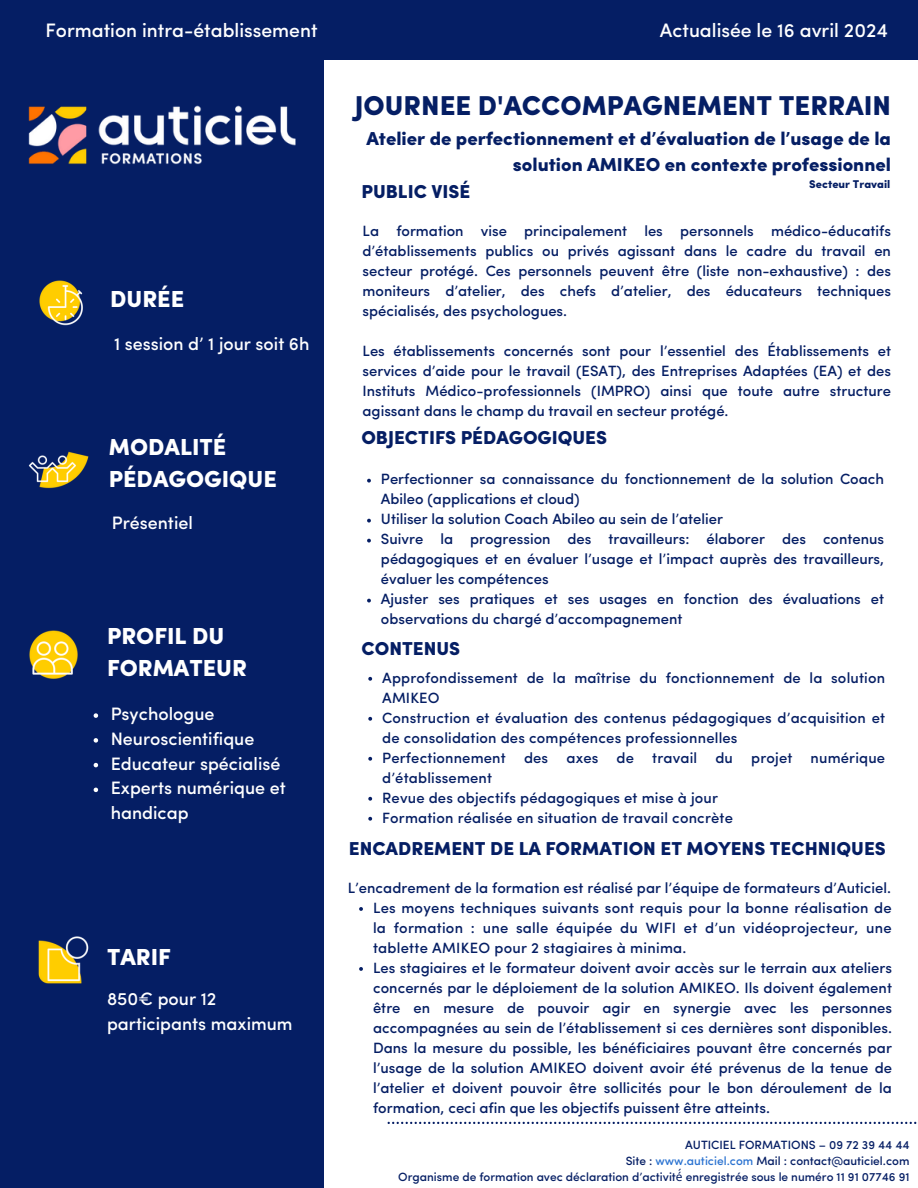
<style>
.page{position:relative;width:918px;height:1188px;background:#fff}
.page>*{position:absolute;margin:0;border:0;box-sizing:border-box;transform-origin:0 0}
.t1{font:900 27.3px "Sofia Pro";color:#051e64}
.t2{font:900 23.25px/31.5px "Sofia Pro";color:#fff}
.t3{font:500 19.5px "Sofia Pro";color:#fff}
.t4{font:900 18.75px/26.2px "Sofia Pro";color:#051e64;text-align:right}
.t5{font:500 18px/24.8px "Sofia Pro";color:#fff}
.t6{font:500 14.85px/20px "Sofia Pro";color:#051e64;text-align:justify}
.t7{font:500 12px "Sofia Pro";color:#051e64}
.t8{font:900 11.25px "Sofia Pro";letter-spacing:.005em;color:#051e64}
.s1{color:#2b73d1}
.s2{font-family:"Noto Sans";font-weight:400}
</style>
<div class="page">
<div style="left:0;top:59px;width:324px;height:1129px;background:#051e64"></div>
<div style="left:0;top:0;width:918px;height:60px;background:#051e64"></div>
<svg style="left:388px;top:1122px;width:528px;height:2px"></svg>
<img style="left:39px;top:280px;width:44px;height:46px">
<img style="left:28px;top:451px;width:61px;height:38px">
<img style="left:29px;top:630px;width:49px;height:49px">
<img style="left:38px;top:936px;width:51px;height:48px">
<svg style="left:367px;top:479px;width:4px;height:4px"></svg>
<svg style="left:367px;top:519px;width:4px;height:4px"></svg>
<svg style="left:367px;top:539px;width:4px;height:4px"></svg>
<svg style="left:367px;top:599px;width:4px;height:3px"></svg>
<svg style="left:368px;top:677px;width:4px;height:4px"></svg>
<svg style="left:368px;top:717px;width:4px;height:4px"></svg>
<svg style="left:368px;top:757px;width:4px;height:4px"></svg>
<svg style="left:368px;top:797px;width:4px;height:4px"></svg>
<svg style="left:368px;top:817px;width:4px;height:4px"></svg>
<img style="left:28px;top:105px;width:268px;height:60px">
<svg style="left:94px;top:713px;width:4px;height:5px"></svg>
<svg style="left:94px;top:738px;width:4px;height:5px"></svg>
<svg style="left:94px;top:763px;width:4px;height:4px"></svg>
<svg style="left:94px;top:788px;width:4px;height:4px"></svg>
<svg style="left:359px;top:907px;width:4px;height:4px"></svg>
<svg style="left:359px;top:967px;width:4px;height:4px"></svg>
<h3 class="t3" style="left:46px;top:22px;width:274px">Formation intra-établissement</h3>
<p class="t3" style="left:660px;top:22px;width:230px">Actualisée le 16 avril 2024</p>
<h5 class="t2" style="left:110px;top:285px;width:76px">DURÉE</h5>
<h5 class="t5" style="left:114px;top:333px;width:197px">1 session d’ 1 jour soit 6h</h5>
<h2 class="t2" style="left:109px;top:434px;width:170px">MODALITÉ<br>PÉDAGOGIQUE</h2>
<p class="t5" style="left:112px;top:512px;width:83px">Présentiel</p>
<p class="t2" style="left:107px;top:622px;width:142px">PROFIL DU<br>FORMATEUR</p>
<p class="t5" style="left:111px;top:703px;width:105px">Psychologue</p>
<p class="t5" style="left:111px;top:728px;width:145px">Neuroscientifique</p>
<h2 class="t5" style="left:111px;top:753px;width:171px">Educateur spécialisé</h2>
<p class="t5" style="left:111px;top:777px;width:177px">Experts numérique et handicap</p>
<p class="t2" style="left:107px;top:943px;width:65px">TARIF</p>
<p class="t5" style="left:107px;top:989px;width:187px">850€ pour 12 participants maximum</p>
<h2 class="t1" style="left:355px;top:94px;width:538px">JOURNEE D'ACCOMPAGNEMENT TERRAIN</h2>
<h2 class="t4" style="left:366px;top:127px;width:526px">Atelier de perfectionnement et d’évaluation de l’usage de la solution AMIKEO en contexte professionnel</h2>
<p class="t8" style="left:809px;top:180px;width:83px">Secteur Travail</p>
<h1 class="t4" style="left:362px;top:180px;width:110px">PUBLIC VISÉ</h1>
<h3 class="t6" style="left:363px;top:222px;width:530px">La formation vise principalement les personnels médico-éducatifs d’établissements publics ou privés agissant dans le cadre du travail en secteur protégé. Ces personnels peuvent être (liste non-exhaustive) : des moniteurs d’atelier, des chefs d’atelier, des éducateurs techniques spécialisés, des psychologues.</h3>
<p class="t6" style="left:363px;top:342px;width:530px">Les établissements concernés sont pour l’essentiel des Établissements et services d’aide pour le travail (ESAT), des Entreprises Adaptées (EA) et des Instituts Médico-professionnels (IMPRO) ainsi que toute autre structure agissant dans le champ du travail en secteur protégé.</p>
<p class="t4" style="left:361px;top:427px;width:247px">OBJECTIFS PÉDAGOGIQUES</p>
<h1 class="t6" style="left:381px;top:471px;width:505px">Perfectionner sa connaissance du fonctionnement de la solution Coach<br>Abileo (applications et cloud)</h1>
<h3 class="t6" style="left:381px;top:511px;width:343px">Utiliser la solution Coach Abileo au sein de l’atelier</h3>
<p class="t6" style="left:381px;top:531px;width:505px">Suivre la progression des travailleurs: élaborer des contenus pédagogiques et en évaluer l’usage et l’impact auprès des travailleurs, évaluer les compétences</p>
<h1 class="t6" style="left:381px;top:591px;width:505px">Ajuster ses pratiques et ses usages en fonction des évaluations et observations du chargé d’accompagnement</h1>
<p class="t4" style="left:362px;top:637px;width:100px">CONTENUS</p>
<p class="t6" style="left:382px;top:669px;width:504px">Approfondissement de la maîtrise du fonctionnement de la solution<br>AMIKEO</p>
<p class="t6" style="left:382px;top:709px;width:504px">Construction et évaluation des contenus pédagogiques d’acquisition et de consolidation des compétences professionnelles</p>
<p class="t6" style="left:382px;top:749px;width:504px">Perfectionnement des axes de travail du projet numérique d’établissement</p>
<p class="t6" style="left:382px;top:789px;width:337px">Revue des objectifs pédagogiques et mise à jour</p>
<h1 class="t6" style="left:382px;top:809px;width:352px">Formation réalisée en situation de travail concrète</h1>
<p class="t4" style="left:349px;top:837px;width:539px">ENCADREMENT DE LA FORMATION ET MOYENS TECHNIQUES</p>
<p class="t6" style="left:348px;top:879px;width:545px">L’encadrement de la formation est réalisé par l’équipe de formateurs d’Auticiel.</p>
<p class="t6" style="left:373px;top:899px;width:520px">Les moyens techniques suivants sont requis pour la bonne réalisation de la formation : une salle équipée du WIFI et d’un vidéoprojecteur, une tablette AMIKEO pour 2 stagiaires à minima.</p>
<p class="t6" style="left:373px;top:959px;width:520px">Les stagiaires et le formateur doivent avoir accès sur le terrain aux ateliers concernés par le déploiement de la solution AMIKEO. Ils doivent également être en mesure de pouvoir agir en synergie avec les personnes accompagnées au sein de l’établissement si ces dernières sont disponibles.<br>Dans la mesure du possible, les bénéficiaires pouvant être concernés par l’usage de la solution AMIKEO doivent avoir été prévenus de la tenue de l’atelier et doivent pouvoir être sollicités pour le bon déroulement de la formation, ceci afin que les objectifs puissent être atteints.</p>
<p class="t7" style="left:685px;top:1140px;width:226px">AUTICIEL FORMATIONS – 09 72 39 44 44</p>
<h2 class="t7" style="left:626px;top:1156px;width:285px">Site : <span class="s1">www.auticiel.com</span> Mail : contact@auticiel.com</h2>
<h5 class="t7" style="left:398px;top:1172px;width:513px">Organisme de formation avec déclaration d’activit<span class="s2">é́</span> enregistrée sous le numéro 11 91 07746 91</h5>
</div>
